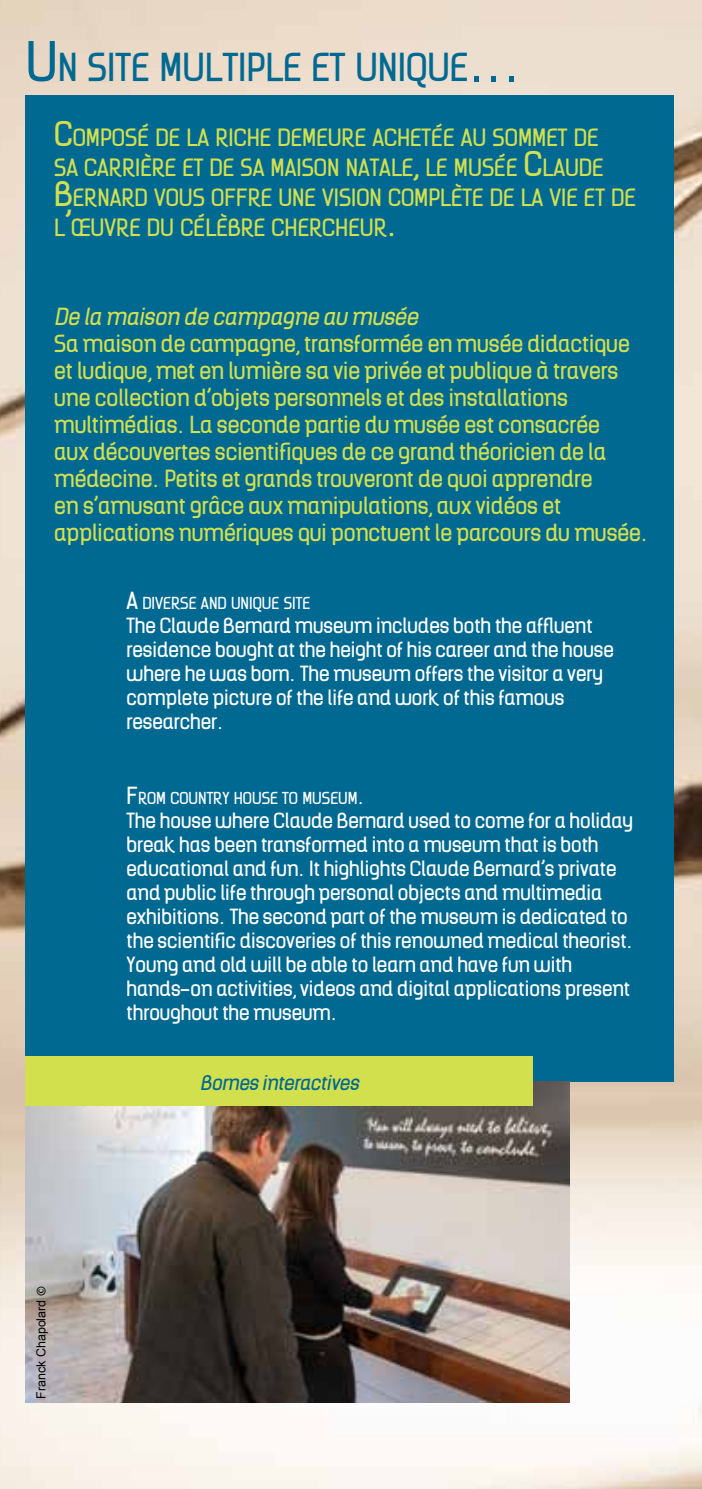
<style>
.page{position:relative;width:702px;height:1489px;background:#fff}
.page>*{position:absolute;margin:0;border:0;box-sizing:border-box;transform-origin:0 0}
.t1{font:36.75px "Kelson";color:#006992}
.t2{font:22.75px/30px "Kelson";color:#d2e04e}
.t3{font:22.5px/27px "Kelson";color:#d2e04e}
.t4{font:italic 22.5px "Kelson";color:#d2e04e}
.t5{font:20px/24px "Kelson";color:#fff}
.t6{font:italic 19.5px "Kelson";color:#006992}
.t7{font:15.75px "Kelson";color:#fff}
.t8{font:12.5px "Arial";color:#000}
.s1{font-size:52.5px}
.s2{font-size:32.5px}
.s3{font-size:22.5px}
.s4{font-size:20px}
.s5{font-family:"Cocon";font-weight:300;font-stretch:condensed}
</style>
<div class="page">
<img style="left:0;top:0;width:701px;height:1488px">
<div style="left:26px;top:95px;width:648px;height:986px;background:#006992"></div>
<img style="left:26px;top:1081px;width:543px;height:321px">
<div style="left:26px;top:1056px;width:507px;height:49px;background:#d2e04e"></div>
<h1 class="t1" style="left:26px;top:42px;width:497px"><span class="s1">U</span>N SITE MULTIPLE ET UNIQUE<span class="s1">...</span></h1>
<p class="t2" style="left:54px;top:122px;width:583px"><span class="s2">C</span>OMPOSÉ DE LA RICHE DEMEURE ACHETÉE AU SOMMET DE<br>SA CARRIÈRE ET DE SA MAISON NATALE<span class="s2">,</span> LE MUSÉE <span class="s2">C</span>LAUDE <span class="s2">B</span>ERNARD VOUS OFFRE UNE VISION COMPLÈTE DE LA VIE ET DE L<span class="s2">’</span>ŒUVRE DU CÉLÈBRE CHERCHEUR<span class="s2">.</span></p>
<p class="t4" style="left:54px;top:301px;width:370px">De la maison de campagne au musée</p>
<p class="t3" style="left:54px;top:330px;width:595px">Sa maison de campagne, transformée en musée didactique et ludique, met en lumière sa vie privée et publique à travers une collection d’objets personnels et des installations multimédias. La seconde partie du musée est consacrée<br>aux découvertes scientifiques de ce grand théoricien de la médecine. Petits et grands trouveront de quoi apprendre<br>en s’amusant grâce aux manipulations, aux vidéos et applications numériques qui ponctuent le parcours du musée.</p>
<p class="t7" style="left:126px;top:592px;width:185px"><span class="s3">A</span> DIVERSE AND UNIQUE SITE</p>
<p class="t5" style="left:126px;top:613px;width:488px">The Claude Bernard museum includes both the affluent residence bought at the height of his career and the house where he was born. The museum offers the visitor a very complete picture of the life and work of this famous researcher.</p>
<p class="t7" style="left:126px;top:787px;width:239px"><span class="s3">F</span>ROM COUNTRY HOUSE TO MUSEUM<span class="s4">.</span></p>
<p class="t5" style="left:126px;top:808px;width:508px">The house where Claude Bernard used to come for a holiday break has been transformed into a museum that is both educational and fun. It highlights Claude Bernard’s private and public life through personal objects and multimedia exhibitions. The second part of the museum is dedicated to the scientific discoveries of this renowned medical theorist.<br>Young and old will be able to learn and have fun with hands-on activities, videos and digital applications present throughout the museum.</p>
<p class="t8" style="left:33px;top:1398px;width:114px;rotate:-90deg">Franck Chapolard <span class="s5">©</span></p>
<p class="t6" style="left:200px;top:1069px;width:165px">Bornes interactives</p>
</div>
